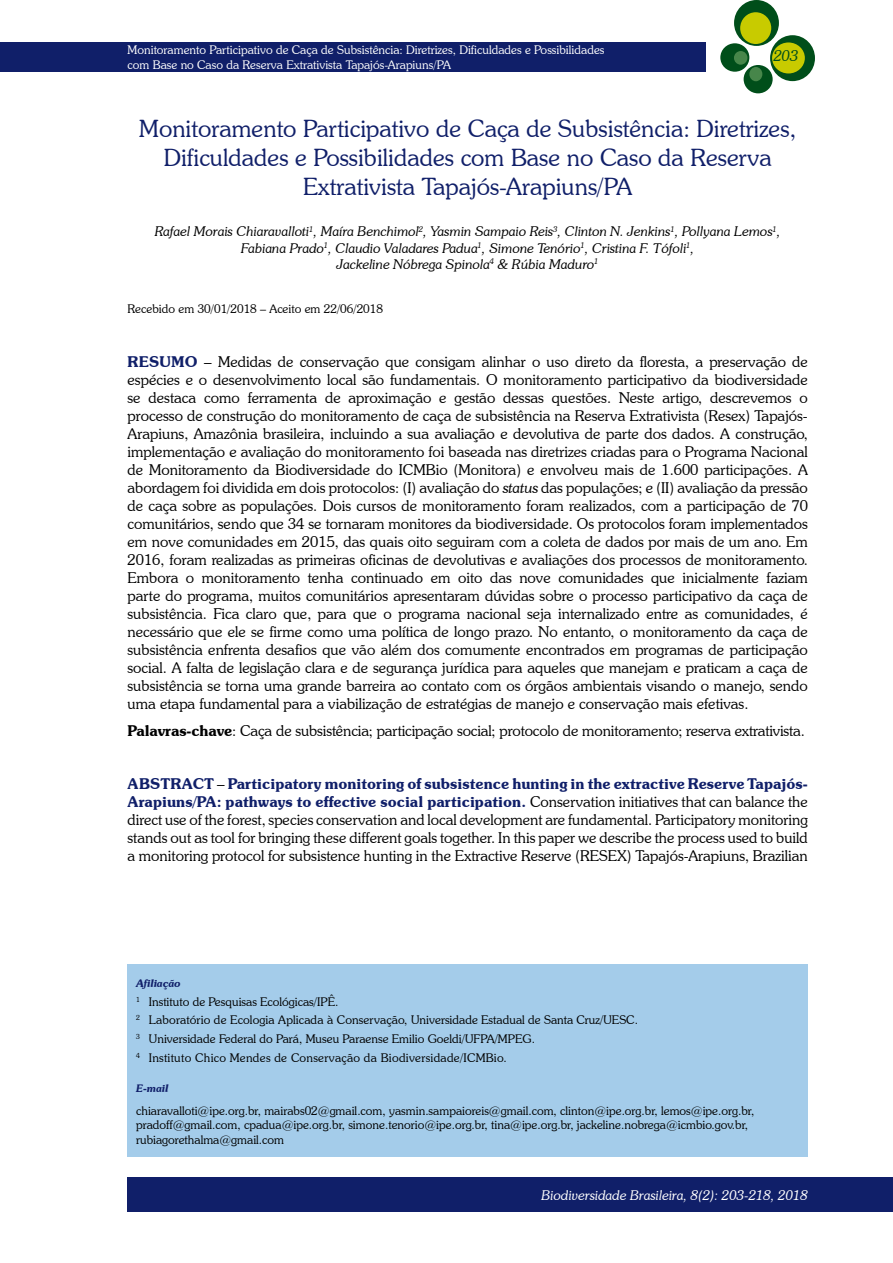
<style>
.page{position:relative;width:893px;height:1263px;background:#fff}
.page>*{position:absolute;margin:0;border:0;box-sizing:border-box;transform-origin:0 0}
.t1{font:300 24px/28.8px "Souvenir IT Cby BT";color:#101f69;text-align:center}
.t2{font:300 15px/18px "Souvenir IT Cby BT";color:#000;text-align:justify}
.t3{font:italic 300 15px "Souvenir IT Cby BT";color:#004e1a}
.t4{font:italic 300 13.5px/16.2px "Souvenir IT Cby BT";color:#000;text-align:center}
.t5{font:italic 300 13.5px "Souvenir IT Cby BT";color:#fff}
.t6{font:300 12px/18.6px "Souvenir IT Cby BT";color:#000}
.t7{font:300 12px/14.4px "Souvenir IT Cby BT";color:#fff}
.t8{font:italic 600 10.5px "Souvenir IT Cby BT";color:#101f69}
.s1{font-weight:600;color:#101f69}
.s2{font-style:italic}
.s3{font-weight:600}
</style>
<div class="page">
<div style="left:0;top:43px;width:705px;height:29px;background:#101f69"></div>
<div style="left:734px;top:0;width:45px;height:46px;background:#004e1a;border-radius:50%"></div>
<div style="left:770px;top:35px;width:45px;height:46px;background:#004e1a;border-radius:50%"></div>
<div style="left:720px;top:43px;width:29px;height:29px;background:#004e1a;border-radius:50%"></div>
<div style="left:744px;top:65px;width:29px;height:28px;background:#004e1a;border-radius:50%"></div>
<div style="left:740px;top:12px;width:31px;height:32px;background:#c8cb00;border-radius:50%"></div>
<div style="left:772px;top:42px;width:33px;height:31px;background:#c8cb00;border-radius:50%"></div>
<div style="left:734px;top:51px;width:13px;height:14px;background:#47864a;border-radius:50%"></div>
<div style="left:749px;top:67px;width:13px;height:14px;background:#47864a;border-radius:50%"></div>
<div style="left:128px;top:1178px;width:765px;height:34px;background:#101f69"></div>
<div style="left:128px;top:964px;width:680px;height:193px;background:#a4ccea"></div>
<p class="t7" style="left:128px;top:43px;width:478px">Monitoramento Participativo de Caça de Subsistência: Diretrizes, Dificuldades e Possibilidades com Base no Caso da Reserva Extrativista Tapajós-Arapiuns/PA</p>
<p class="t3" style="left:774px;top:46px;width:26px">203</p>
<h1 class="t1" style="left:139px;top:114px;width:658px">Monitoramento Participativo de Caça de Subsistência: Diretrizes,<br>Dificuldades e Possibilidades com Base no Caso da Reserva<br>Extrativista Tapajós-Arapiuns/PA</h1>
<p class="t4" style="left:155px;top:223px;width:627px">Rafael Morais Chiaravalloti<sup>1</sup>, Maíra Benchimol<sup>2</sup>, Yasmin Sampaio Reis<sup>3</sup>, Clinton N. Jenkins<sup>1</sup>, Pollyana Lemos<sup>1</sup>,<br>Fabiana Prado<sup>1</sup>, Claudio Valadares Padua<sup>1</sup>, Simone Tenório<sup>1</sup>, Cristina F. Tófoli<sup>1</sup>,<br>Jackeline Nóbrega Spinola<sup>4</sup> &amp; Rúbia Maduro<sup>1</sup></p>
<p class="t6" style="left:128px;top:299px;width:257px">Recebido em 30/01/2018 – Aceito em 22/06/2018</p>
<p class="t2" style="left:128px;top:353px;width:682px"><span class="s1">RESUMO</span> – Medidas de conservação que consigam alinhar o uso direto da floresta, a preservação de espécies e o desenvolvimento local são fundamentais. O monitoramento participativo da biodiversidade se destaca como ferramenta de aproximação e gestão dessas questões. Neste artigo, descrevemos o processo de construção do monitoramento de caça de subsistência na Reserva Extrativista (Resex) Tapajós-Arapiuns, Amazônia brasileira, incluindo a sua avaliação e devolutiva de parte dos dados. A construção, implementação e avaliação do monitoramento foi baseada nas diretrizes criadas para o Programa Nacional de Monitoramento da Biodiversidade do ICMBio (Monitora) e envolveu mais de 1.600 participações. A abordagem foi dividida em dois protocolos: (I) avaliação do <span class="s2">status</span> das populações; e (II) avaliação da pressão de caça sobre as populações. Dois cursos de monitoramento foram realizados, com a participação de 70 comunitários, sendo que 34 se tornaram monitores da biodiversidade. Os protocolos foram implementados em nove comunidades em 2015, das quais oito seguiram com a coleta de dados por mais de um ano. Em 2016, foram realizadas as primeiras oficinas de devolutivas e avaliações dos processos de monitoramento.<br>Embora o monitoramento tenha continuado em oito das nove comunidades que inicialmente faziam parte do programa, muitos comunitários apresentaram dúvidas sobre o processo participativo da caça de subsistência. Fica claro que, para que o programa nacional seja internalizado entre as comunidades, é necessário que ele se firme como uma política de longo prazo. No entanto, o monitoramento da caça de subsistência enfrenta desafios que vão além dos comumente encontrados em programas de participação social. A falta de legislação clara e de segurança jurídica para aqueles que manejam e praticam a caça de subsistência se torna uma grande barreira ao contato com os órgãos ambientais visando o manejo, sendo uma etapa fundamental para a viabilização de estratégias de manejo e conservação mais efetivas.</p>
<p class="t2" style="left:128px;top:721px;width:679px"><span class="s3">Palavras-chave</span>: Caça de subsistência; participação social; protocolo de monitoramento; reserva extrativista.</p>
<p class="t2" style="left:128px;top:774px;width:682px"><span class="s1">ABSTRACT</span> – <span class="s1">Participatory monitoring of subsistence hunting in the extractive Reserve Tapajós-Arapiuns/PA: pathways to effective social participation.</span> Conservation initiatives that can balance the direct use of the forest, species conservation and local development are fundamental. Participatory monitoring stands out as tool for bringing these different goals together. In this paper we describe the process used to build a monitoring protocol for subsistence hunting in the Extractive Reserve (RESEX) Tapajós-Arapiuns, Brazilian</p>
<p class="t8" style="left:136px;top:976px;width:46px">Afiliação</p>
<p class="t6" style="left:136px;top:992px;width:503px"><sup>1</sup> Instituto de Pesquisas Ecológicas/IPÊ.<br><sup>2</sup> Laboratório de Ecologia Aplicada à Conservação, Universidade Estadual de Santa Cruz/UESC.<br><sup>3</sup> Universidade Federal do Pará, Museu Paraense Emilio Goeldi/UFPA/MPEG.<br><sup>4</sup> Instituto Chico Mendes de Conservação da Biodiversidade/ICMBio.</p>
<p class="t8" style="left:136px;top:1082px;width:34px">E-mail</p>
<p class="t6" style="left:136px;top:1103px;width:620px;line-height:14.4px">chiaravalloti@ipe.org.br, mairabs02@gmail.com, yasmin.sampaioreis@gmail.com, clinton@ipe.org.br, lemos@ipe.org.br, pradoff@gmail.com, cpadua@ipe.org.br, simone.tenorio@ipe.org.br, tina@ipe.org.br, jackeline.nobrega@icmbio.gov.br, rubiagorethalma@gmail.com</p>
<p class="t5" style="left:541px;top:1187px;width:268px">Biodiversidade Brasileira, 8(2): 203-218, 2018</p>
</div>
